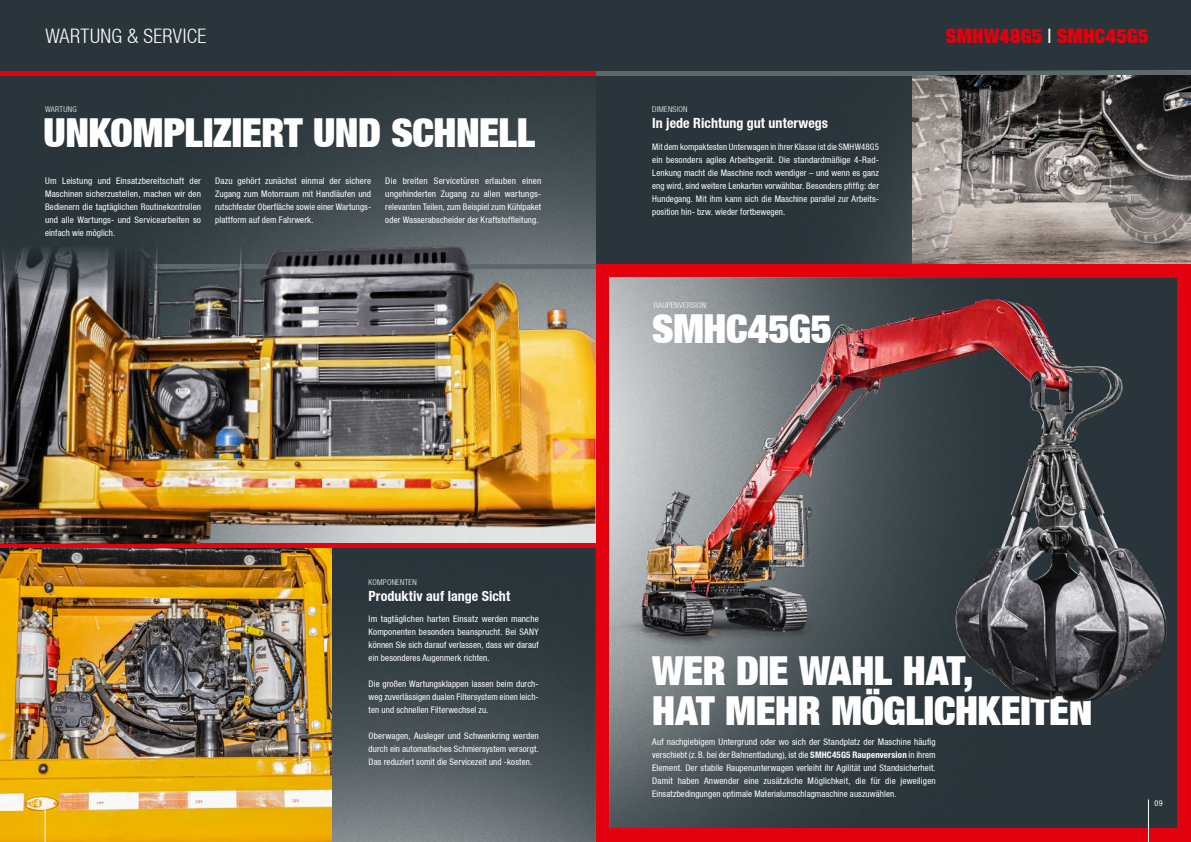
<style>
.page{position:relative;width:1191px;height:842px;background:#fff}
.page>*{position:absolute;margin:0;border:0;box-sizing:border-box;transform-origin:0 0}
.t1{font:900 40px/40px "Context Reprise Extra Black S Si Extra";letter-spacing:-.01em;color:#fff}
.t2{font:900 20px "Context Reprise Extra Black S Si Extra";letter-spacing:.005em;color:#e3000f}
.t3{font:700 20px "Context Reprise Light Cond S Si";letter-spacing:.015em;color:#fff}
.t4{font:700 condensed 14px "Context Reprise Condensed S Si";letter-spacing:.005em;color:#fff}
.t5{font:9px/13px "Context Reprise Condensed S Si Condensed";letter-spacing:.01em;color:#fff;text-align:justify}
.t6{font:700 8px "Context Reprise Light Cond S Si";letter-spacing:.03em;color:#fff}
.t7{font:8px "Context Reprise Condensed S Si Condensed";color:#fff}
.s1{color:#fff}
.s2{font-family:"Context Reprise Condensed S Si";font-weight:700;font-stretch:condensed}
</style>
<div class="page">
<div style="left:595px;top:264px;width:596px;height:578px;border:14px solid #e3000f"></div>
<div style="left:0;top:0;width:1191px;height:71px;background:#29353a"></div>
<img style="left:332px;top:548px;width:263px;height:294px">
<img style="left:609px;top:715px;width:567px;height:113px">
<img style="left:0;top:75px;width:595px;height:161px">
<img style="left:602px;top:75px;width:310px;height:189px">
<hr style="left:595px;top:71px;width:596px;height:4px;background:#5d686d">
<hr style="left:0;top:71px;width:595px;height:4px;background:#e3000f">
<hr style="left:0;top:544px;width:595px;height:4px;background:#e3000f">
<img style="left:912px;top:75px;width:279px;height:189px">
<img style="left:0;top:548px;width:332px;height:294px">
<img style="left:0;top:236px;width:595px;height:308px">
<img style="left:251px;top:236px;width:234px;height:308px">
<img style="left:587px;top:275px;width:592px;height:440px">
<hr style="left:1148px;top:799px;width:1px;height:43px;background:#fff">
<hr style="left:45px;top:799px;width:1px;height:43px;background:#fff">
<h2 class="t3" style="left:45px;top:24px;width:162px">WARTUNG &amp; SERVICE</h2>
<p class="t6" style="left:45px;top:104px;width:33px">WARTUNG</p>
<h1 class="t1" style="left:44px;top:112px;width:493px">UNKOMPLIZIERT UND SCHNELL</h1>
<p class="t5" style="left:45px;top:174px;width:157px">Um Leistung und Einsatzbereitschaft der Maschinen sicherzustellen, machen wir den Bedienern die tagtäglichen Routinekontrollen und alle Wartungs- und Servicearbeiten so einfach wie möglich.</p>
<p class="t5" style="left:215px;top:174px;width:157px">Dazu gehört zunächst einmal der sichere Zugang zum Motorraum mit Handläufen und rutschfester Oberfläche sowie einer Wartungs&shy;plattform auf dem Fahrwerk.</p>
<p class="t5" style="left:385px;top:174px;width:157px">Die breiten Servicetüren erlauben einen ungehinderten Zugang zu allen wartungs&shy;relevanten Teilen, zum Beispiel zum Kühlpaket oder Wasserabscheider der Kraftstoffleitung.</p>
<p class="t6" style="left:369px;top:578px;width:50px">KOMPONENTEN</p>
<h3 class="t4" style="left:369px;top:587px;width:143px">Produktiv auf lange Sicht</h3>
<p class="t6" style="left:652px;top:105px;width:37px">DIMENSION</p>
<h3 class="t4" style="left:652px;top:115px;width:177px">In jede Richtung gut unterwegs</h3>
<p class="t5" style="left:652px;top:140px;width:228px">Mit dem kompaktesten Unterwagen in ihrer Klasse ist die SMHW48G5 ein besonders agiles Arbeitsgerät. Die standardmäßige 4-Rad-Lenkung macht die Maschine noch wendiger – und wenn es ganz eng wird, sind weitere Lenkarten vorwählbar. Besonders pfiffig: der Hundegang. Mit ihm kann sich die Maschine parallel zur Arbeits&shy;position hin- bzw. wieder fortbewegen.</p>
<p class="t6" style="left:653px;top:300px;width:54px">RAUPENVERSION</p>
<h1 class="t1" style="left:652px;top:308px;width:181px">SMHC45G5</h1>
<h2 class="t2" style="left:946px;top:22px;width:204px">SMHW48G5 <span class="s1">|</span> SMHC45G5</h2>
<p class="t5" style="left:369px;top:612px;width:172px">Im tagtäglichen harten Einsatz werden manche Komponenten besonders beansprucht. Bei SANY können Sie sich darauf verlassen, dass wir darauf ein besonderes Augenmerk richten.</p>
<p class="t5" style="left:369px;top:677px;width:172px">Die großen Wartungsklappen lassen beim durch&shy;weg zuverlässigen dualen Filtersystem einen leich&shy;ten und schnellen Filterwechsel zu.</p>
<p class="t5" style="left:369px;top:729px;width:172px">Oberwagen, Ausleger und Schwenkring werden durch ein automatisches Schmiersystem versorgt.<br>Das reduziert somit die Servicezeit und -kosten.</p>
<h1 class="t1" style="left:652px;top:649px;width:442px">WER DIE WAHL HAT,<br>HAT MEHR MÖGLICHKEITEN</h1>
<p class="t5" style="left:652px;top:735px;width:285px">Auf nachgiebigem Untergrund oder wo sich der Standplatz der Maschine häufig verschiebt (z. B. bei der Bahnentladung), ist die <span class="s2">SMHC45G5 Raupenversion</span> in ihrem Element. Der stabile Raupenunterwagen verleiht ihr Agilität und Standsicherheit.<br>Damit haben Anwender eine zusätzliche Möglichkeit, die für die jeweiligen Einsatzbedingungen optimale Materialumschlagmaschine auszuwählen.</p>
<p class="t7" style="left:31px;top:798px;width:9px">08</p>
<p class="t7" style="left:1154px;top:798px;width:9px">09</p>
</div>
